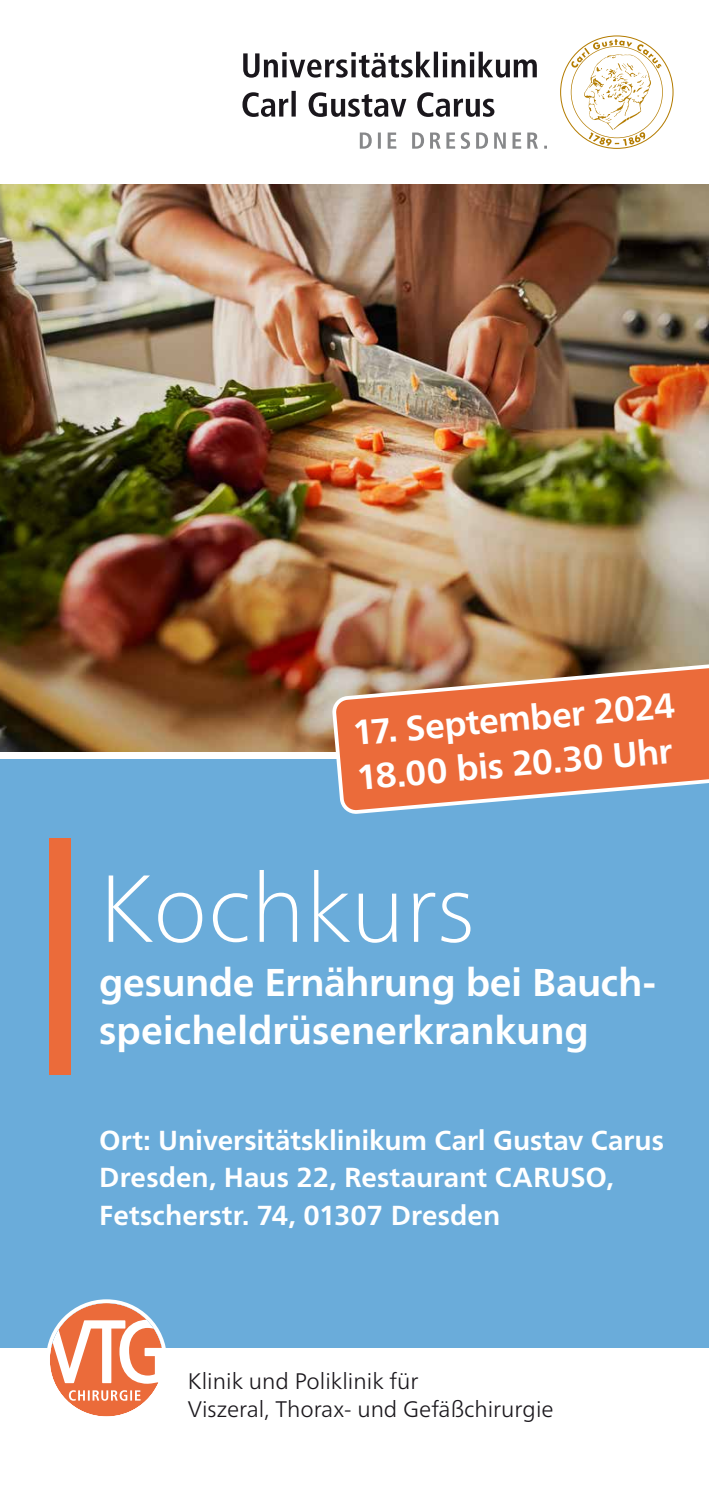
<style>
.page{position:relative;width:709px;height:1489px;background:#fff}
.page>*{position:absolute;margin:0;border:0;box-sizing:border-box;transform-origin:0 0}
.t1{font:100 95px "Frutiger Neue LT Pro";color:#fff}
.t2{font:700 38.75px/47.5px "Frutiger Neue LT Pro";letter-spacing:-.01em;color:#fff}
.t3{font:700 35px/45px "Frutiger Neue LT Pro";color:#fff}
.t4{font:700 27.5px/37.5px "Frutiger Neue LT Pro";color:#fff}
.t5{font:300 22.5px/27.5px "Frutiger Neue LT Pro";color:#1a171c}
</style>
<div class="page">
<svg style="left:560px;top:35px;width:113px;height:114px"></svg>
<svg style="left:242px;top:52px;width:295px;height:65px"></svg>
<svg style="left:360px;top:132px;width:187px;height:17px"></svg>
<div style="left:0;top:759px;width:709px;height:588px;background:#6aacda"></div>
<div style="left:50px;top:838px;width:21px;height:236px;background:#eb6b3a"></div>
<img style="left:0;top:184px;width:709px;height:567px">
<svg style="left:50px;top:1303px;width:112px;height:112px"></svg>
<div style="left:46px;top:1299px;width:121px;height:121px;border:4px solid #fff;border-radius:50%"></div>
<svg style="left:334px;top:636px;width:375px;height:176px;background:#ce7a56"></svg>
<p class="t3" style="left:351px;top:710px;width:325px;rotate:-5deg">17. September 2024<br>18.00 bis 20.30 Uhr</p>
<h1 class="t1" style="left:99px;top:851px;width:377px">Kochkurs</h1>
<h2 class="t2" style="left:99px;top:958px;width:558px">gesunde Ernährung bei Bauch&shy;speicheldrüsenerkrankung</h2>
<p class="t4" style="left:99px;top:1121px;width:566px">Ort: Universitätsklinikum Carl Gustav Carus<br>Dresden, Haus 22, Restaurant CARUSO,<br>Fetscherstr. 74, 01307 Dresden</p>
<p class="t5" style="left:188px;top:1367px;width:367px">Klinik und Poliklinik für<br>Viszeral, Thorax- und Gefäßchirurgie</p>
</div>
